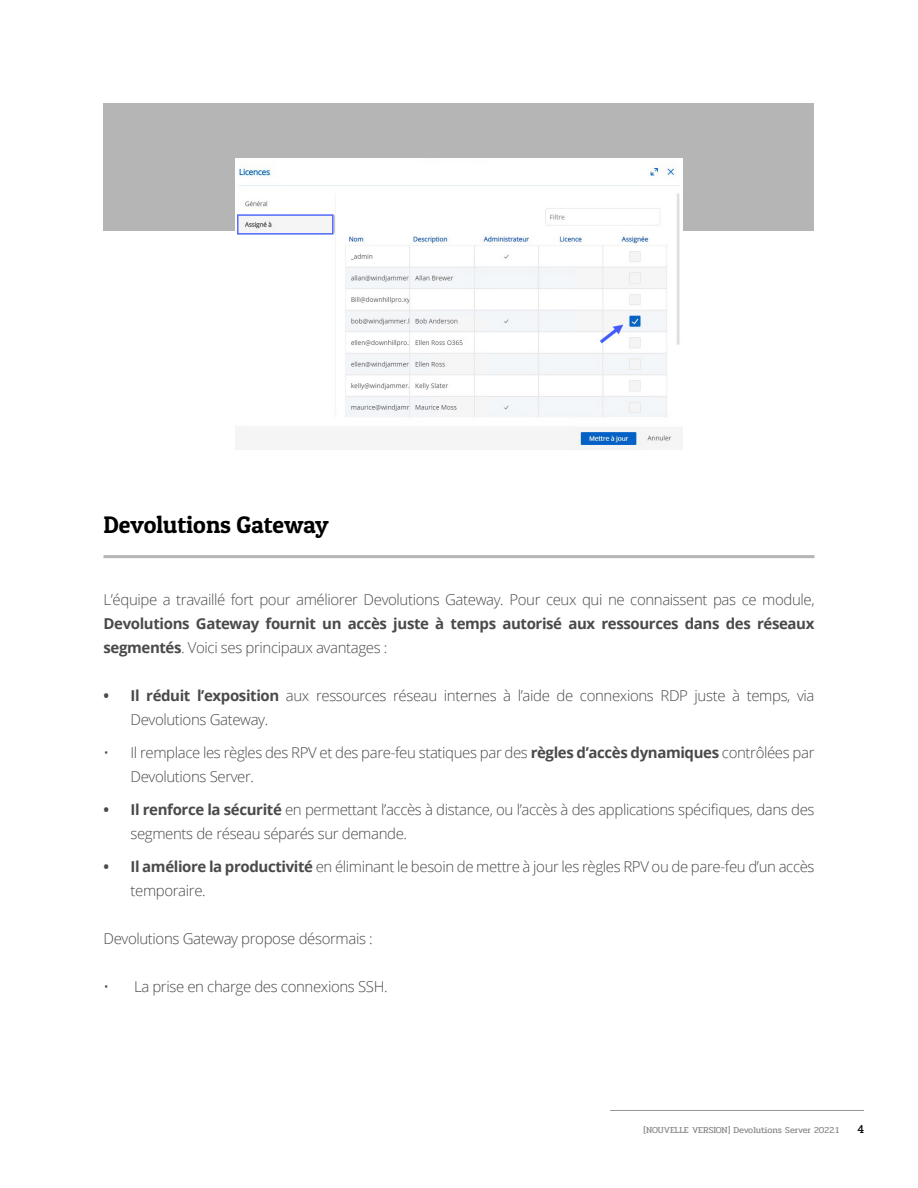
<style>
.page{position:relative;width:918px;height:1188px;background:#fff}
.page>*{position:absolute;margin:0;border:0;box-sizing:border-box;transform-origin:0 0}
.Sous-titre_level2{font:24px "Patua One";color:#000}
.t1{font:300 15px/24px "Open Sans";letter-spacing:-.025em;color:#4a4a4a}
.t2{font:12px "Pridi";color:#000}
.t3{font:9px "Pridi";color:#858485}
.s1{font-weight:700}
</style>
<div class="page">
<hr style="left:610px;top:1110px;width:254px;height:1px;background:#939598">
<div style="left:104px;top:103px;width:710px;height:127px;background:#b5b5b5"></div>
<img style="left:236px;top:158px;width:446px;height:291px">
<hr style="left:104px;top:555px;width:710px;height:3px;background:#969696">
<p class="Sous-titre_level2" style="left:104px;top:510px;width:227px">Devolutions Gateway</p>
<p class="t1" style="left:104px;top:587px;width:713px;text-align:justify">L’équipe a travaillé fort pour améliorer Devolutions Gateway. Pour ceux qui ne connaissent pas ce module, <span class="s1">Devolutions Gateway fournit un accès juste à temps autorisé aux ressources dans des réseaux segmentés</span>. Voici ses principaux avantages :</p>
<p class="t1" style="left:130px;top:683px;width:686px;text-indent:-27px"><span class="s1">• Il réduit l’exposition</span> aux ressources réseau internes à l’aide de connexions RDP juste à temps, via<br>Devolutions Gateway.</p>
<p class="t1" style="left:130px;top:740px;width:686px;text-indent:-27px">• Il remplace les règles des RPV et des pare-feu statiques par des <span class="s1">règles d’accès dynamiques</span> contrôlées par<br>Devolutions Server.</p>
<p class="t1" style="left:130px;top:797px;width:686px;text-indent:-27px"><span class="s1">• Il renforce la sécurité</span> en permettant l’accès à distance, ou l’accès à des applications spécifiques, dans des segments de réseau séparés sur demande.</p>
<p class="t1" style="left:130px;top:854px;width:686px;text-indent:-27px"><span class="s1">• Il améliore la productivité</span> en éliminant le besoin de mettre à jour les règles RPV ou de pare-feu d’un accès temporaire.</p>
<p class="t1" style="left:104px;top:926px;width:271px">Devolutions Gateway propose désormais :</p>
<p class="t1" style="left:104px;top:974px;width:286px">• La prise en charge des connexions SSH.</p>
<p class="t3" style="left:644px;top:1124px;width:197px">[NOUVELLE VERSION] Devolutions Server 2022.1</p>
<p class="t2" style="left:857px;top:1121px;width:8px">4</p>
</div>
